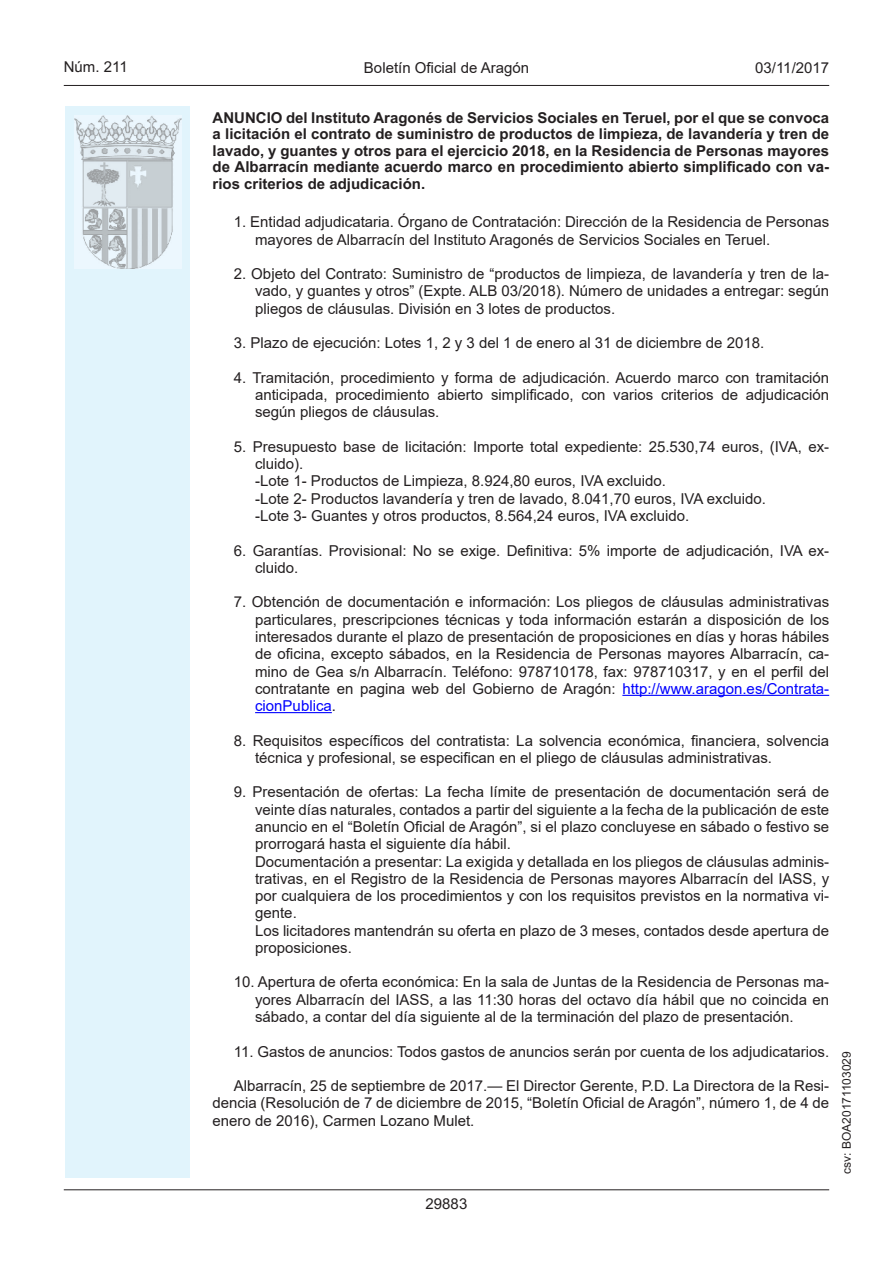
<style>
.page{position:relative;width:893px;height:1263px;background:#fff}
.page>*{position:absolute;margin:0;border:0;box-sizing:border-box;transform-origin:0 0}
.Sangrado_01{font:15px/17.2px "Arial MT2";color:#231f20;text-align:justify}
.Titulo_text{font:15px/16.5px "Arial Bold MT2";color:#231f20;text-align:justify}
.inicio_de_parrafo{font:15px/17.2px "Arial MT2";color:#231f20;text-align:justify}
.Sangrado_04{font:15px "Arial MT2";color:#231f20}
.estilo_head-c{font:15px "Arial MT2";color:#231f20}
.estilo_head-d{font:15px "Arial";color:#231f20}
.estilo_head-i{font:15px "Arial";color:#231f20}
.numero_pagina{font:15px "Arial";color:#231f20}
.estilo_head-i-2{font:12px "Arial";color:#231f20}
.s1{font-family:"Arial";font-weight:700}
.s2{color:#00f}
.s3{font-family:"Arial"}
</style>
<div class="page">
<div style="left:65px;top:106px;width:125px;height:1072px;background:#e1f4fc"></div>
<img style="left:75px;top:115px;width:106px;height:153px">
<hr style="left:64px;top:85px;width:765px;height:1px;background:#231f20">
<hr style="left:64px;top:1189px;width:765px;height:1px;background:#231f20">
<hr style="left:622px;top:695px;width:207px;height:1px;background:#00f">
<hr style="left:255px;top:712px;width:77px;height:1px;background:#00f">
<p class="estilo_head-i" style="left:64px;top:57px;width:65px">Núm. 211</p>
<p class="estilo_head-c" style="left:364px;top:57px;width:167px">Boletín Oficial de Aragón</p>
<p class="estilo_head-d" style="left:755px;top:57px;width:75px">03/11/2017</p>
<p class="Titulo_text" style="left:213px;top:110px;width:618px">ANUNCIO del Instituto Aragonés de Servicios Sociales en Teruel, por el que se convoca a licitación el contrato de suministro de productos de limpieza, de lavandería y tren de lavado, y guantes y otros para el ejercicio 2018, en la Residencia de Personas mayores <span class="s1">de Albarracín mediante acuerdo marco en procedimiento abierto simplificado con va&shy;</span>rios criterios de adjudicación.</p>
<p class="Sangrado_01" style="left:255px;top:213px;width:576px;text-indent:-21px">1. Entidad adjudicataria. Órgano de Contratación: Dirección de la Residencia de Personas mayores de Albarracín del Instituto Aragonés de Servicios Sociales en Teruel.</p>
<p class="Sangrado_01" style="left:255px;top:265px;width:576px;text-indent:-21px">2. Objeto del Contrato: Suministro de “productos de limpieza, de lavandería y tren de la&shy;vado, y guantes y otros” (Expte. ALB 03/2018). Número de unidades a entregar: según pliegos de cláusulas. División en 3 lotes de productos.</p>
<p class="Sangrado_01" style="left:234px;top:334px;width:532px">3. Plazo de ejecución: Lotes 1, 2 y 3 del 1 de enero al 31 de diciembre de 2018.</p>
<p class="Sangrado_01" style="left:255px;top:369px;width:576px;text-indent:-21px">4. Tramitación, procedimiento y forma de adjudicación. Acuerdo marco con tramitación anticipada, procedimiento abierto simplificado, con varios criterios de adjudicación según pliegos de cláusulas.</p>
<p class="Sangrado_01" style="left:255px;top:438px;width:576px;text-indent:-21px">5. Presupuesto base de licitación: Importe total expediente: 25.530,74 euros, (IVA, ex&shy;cluido).</p>
<p class="Sangrado_04" style="left:255px;top:471px;width:412px">-Lote 1- Productos de Limpieza, 8.924,80 euros, IVA excluido.</p>
<p class="Sangrado_04" style="left:255px;top:488px;width:512px">-Lote 2- Productos lavandería y tren de lavado, 8.041,70 euros, IVA excluido.</p>
<p class="Sangrado_04" style="left:255px;top:505px;width:436px">-Lote 3- Guantes y otros productos, 8.564,24 euros, IVA excluido.</p>
<p class="Sangrado_01" style="left:255px;top:541px;width:576px;text-indent:-21px">6. Garantías. Provisional: No se exige. Definitiva: 5% importe de adjudicación, IVA ex&shy;cluido.</p>
<p class="Sangrado_01" style="left:255px;top:593px;width:576px;text-indent:-21px">7. Obtención de documentación e información: Los pliegos de cláusulas administrativas particulares, prescripciones técnicas y toda información estarán a disposición de los interesados durante el plazo de presentación de proposiciones en días y horas hábiles de oficina, excepto sábados, en la Residencia de Personas mayores Albarracín, ca&shy;mino de Gea s/n Albarracín. Teléfono: 978710178, fax: 978710317, y en el perfil del contratante en pagina web del Gobierno de Aragón: <span class="s2">http://www.aragon.es/Contrata&shy;cionPublica</span><span class="s3">.</span></p>
<p class="Sangrado_01" style="left:255px;top:732px;width:576px;text-indent:-21px">8. Requisitos específicos del contratista: La solvencia económica, financiera, solvencia técnica y profesional, se especifican en el pliego de cláusulas administrativas.</p>
<p class="Sangrado_01" style="left:255px;top:783px;width:576px;text-indent:-21px">9. Presentación de ofertas: La fecha límite de presentación de documentación será de veinte días naturales, contados a partir del siguiente a la fecha de la publicación de este anuncio en el “Boletín Oficial de Aragón”, si el plazo concluyese en sábado o festivo se prorrogará hasta el siguiente día hábil.</p>
<p class="Sangrado_01" style="left:255px;top:852px;width:576px">Documentación a presentar: La exigida y detallada en los pliegos de cláusulas adminis&shy;trativas, en el Registro de la Residencia de Personas mayores Albarracín del IASS, y por cualquiera de los procedimientos y con los requisitos previstos en la normativa vi&shy;gente.</p>
<p class="Sangrado_01" style="left:255px;top:922px;width:576px">Los licitadores mantendrán su oferta en plazo de 3 meses, contados desde apertura de proposiciones.</p>
<p class="Sangrado_01" style="left:255px;top:973px;width:576px;text-indent:-21px">10. Apertura de oferta económica: En la sala de Juntas de la Residencia de Personas ma&shy;yores Albarracín del IASS, a las 11:30 horas del octavo día hábil que no coincida en sábado, a contar del día siguiente al de la terminación del plazo de presentación.</p>
<p class="Sangrado_01" style="left:234px;top:1042px;width:597px">11. Gastos de anuncios: Todos gastos de anuncios serán por cuenta de los adjudicatarios.</p>
<p class="inicio_de_parrafo" style="left:213px;top:1077px;width:618px;text-indent:21px">Albarracín, 25 de septiembre de 2017.— El Director Gerente, P.D. La Directora de la Resi&shy;dencia (Resolución de 7 de diciembre de 2015, “Boletín Oficial de Aragón”, número 1, de 4 de enero de 2016), Carmen Lozano Mulet.</p>
<p class="numero_pagina" style="left:426px;top:1193px;width:43px">29883</p>
<p class="estilo_head-i-2" style="left:838px;top:1174px;width:124px;rotate:-90deg">csv: BOA20171103029</p>
</div>
